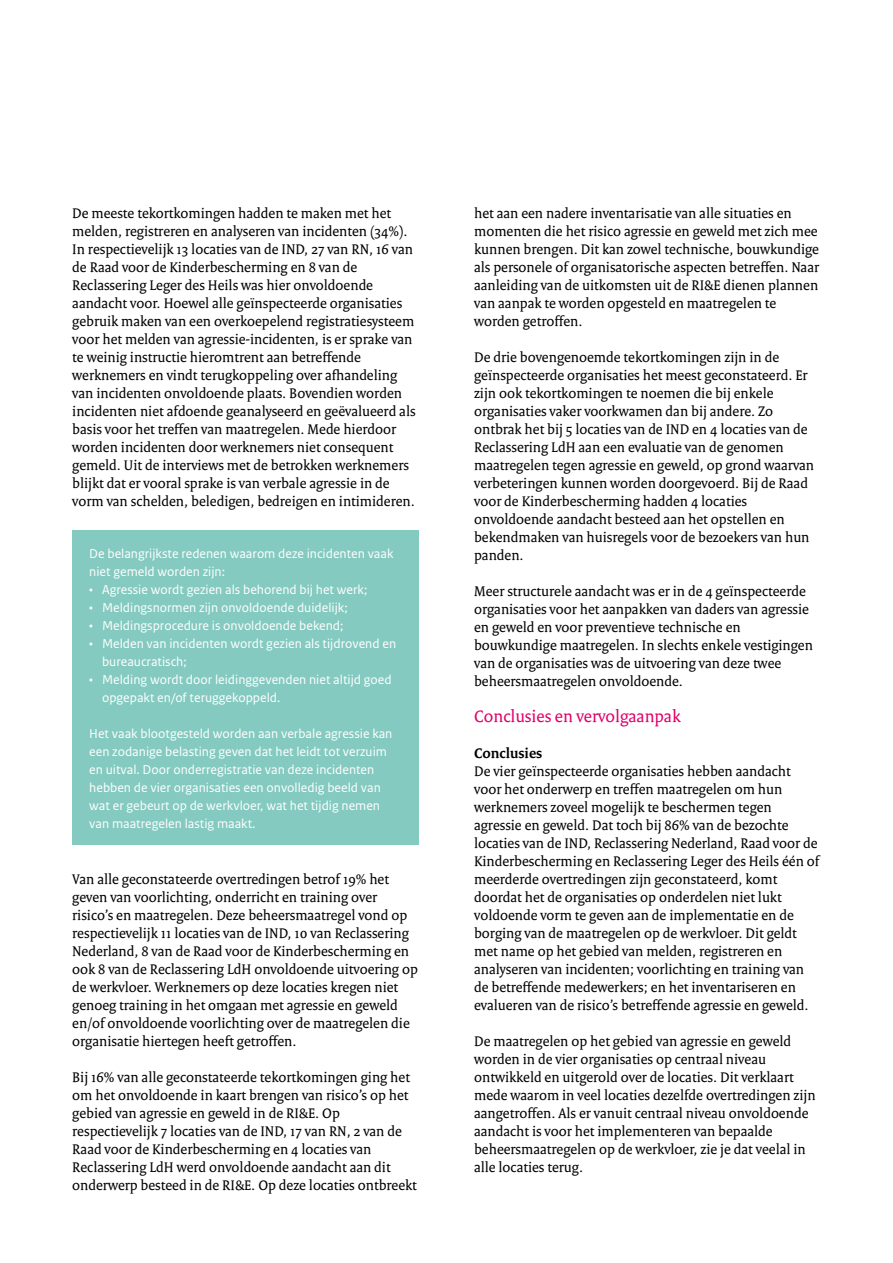
<style>
.page{position:relative;width:893px;height:1263px;background:#fff}
.page>*{position:absolute;margin:0;border:0;box-sizing:border-box;transform-origin:0 0}
.t1{font:18px "Rijksoverheid Serif";color:#e0006b}
.t2{font:15px/18px "Rijksoverheid Serif";color:#000}
.t3{font:700 15px "Rijksoverheid Serif";color:#000}
.t4{font:13.5px/18px "Rijksoverheid Sans Text";color:#fff}
</style>
<div class="page">
<div style="left:72px;top:530px;width:347px;height:315px;background:#85cac0"></div>
<p class="t2" style="left:72px;top:204px;width:345px">De meeste tekortkomingen hadden te maken met het melden, registreren en analyseren van incidenten (34%).<br>In respectievelijk 13 locaties van de IND, 27 van RN, 16 van de Raad voor de Kinderbescherming en 8 van de Reclassering Leger des Heils was hier onvoldoende aandacht voor. Hoewel alle geïnspecteerde organisaties gebruik maken van een overkoepelend registratiesysteem voor het melden van agressie-incidenten, is er sprake van te weinig instructie hieromtrent aan betreffende werknemers en vindt terugkoppeling over afhandeling van incidenten onvoldoende plaats. Bovendien worden incidenten niet afdoende geanalyseerd en geëvalueerd als basis voor het treffen van maatregelen. Mede hierdoor worden incidenten door werknemers niet consequent gemeld. Uit de interviews met de betrokken werknemers blijkt dat er vooral sprake is van verbale agressie in de vorm van schelden, beledigen, bedreigen en intimideren.</p>
<p class="t4" style="left:89px;top:545px;width:306px">De belangrijkste redenen waarom deze incidenten vaak niet gemeld worden zijn:</p>
<p class="t4" style="left:89px;top:581px;width:280px">• Agressie wordt gezien als behorend bij het werk;</p>
<p class="t4" style="left:89px;top:599px;width:260px">• Meldingsnormen zijn onvoldoende duidelijk;</p>
<p class="t4" style="left:89px;top:617px;width:256px">• Meldingsprocedure is onvoldoende bekend;</p>
<p class="t4" style="left:102px;top:635px;width:296px;text-indent:-13px">• Melden van incidenten wordt gezien als tijdrovend en bureaucratisch;</p>
<p class="t4" style="left:102px;top:671px;width:291px;text-indent:-13px">• Melding wordt door leidinggevenden niet altijd goed opgepakt en/of teruggekoppeld.</p>
<p class="t4" style="left:89px;top:725px;width:305px">Het vaak blootgesteld worden aan verbale agressie kan een zodanige belasting geven dat het leidt tot verzuim en uitval. Door onderregistratie van deze incidenten hebben de vier organisaties een onvolledig beeld van wat er gebeurt op de werkvloer, wat het tijdig nemen van maatregelen lastig maakt.</p>
<p class="t2" style="left:72px;top:870px;width:347px">Van alle geconstateerde overtredingen betrof 19% het geven van voorlichting, onderricht en training over risico’s en maatregelen. Deze beheersmaatregel vond op respectievelijk 11 locaties van de IND, 10 van Reclassering Nederland, 8 van de Raad voor de Kinderbescherming en ook 8 van de Reclassering LdH onvoldoende uitvoering op de werkvloer. Werknemers op deze locaties kregen niet genoeg training in het omgaan met agressie en geweld en/of onvoldoende voorlichting over de maatregelen die organisatie hiertegen heeft getroffen.</p>
<p class="t2" style="left:72px;top:1068px;width:346px">Bij 16% van alle geconstateerde tekortkomingen ging het om het onvoldoende in kaart brengen van risico’s op het gebied van agressie en geweld in de RI&amp;E. Op respectievelijk 7 locaties van de IND, 17 van RN, 2 van de Raad voor de Kinderbescherming en 4 locaties van Reclassering LdH werd onvoldoende aandacht aan dit onderwerp besteed in de RI&amp;E. Op deze locaties ontbreekt</p>
<p class="t2" style="left:474px;top:204px;width:346px">het aan een nadere inventarisatie van alle situaties en momenten die het risico agressie en geweld met zich mee kunnen brengen. Dit kan zowel technische, bouwkundige als personele of organisatorische aspecten betreffen. Naar aanleiding van de uitkomsten uit de RI&amp;E dienen plannen van aanpak te worden opgesteld en maatregelen te worden getroffen.</p>
<p class="t2" style="left:474px;top:348px;width:342px">De drie bovengenoemde tekortkomingen zijn in de geïnspecteerde organisaties het meest geconstateerd. Er zijn ook tekortkomingen te noemen die bij enkele organisaties vaker voorkwamen dan bij andere. Zo ontbrak het bij 5 locaties van de IND en 4 locaties van de Reclassering LdH aan een evaluatie van de genomen maatregelen tegen agressie en geweld, op grond waarvan verbeteringen kunnen worden doorgevoerd. Bij de Raad voor de Kinderbescherming hadden 4 locaties onvoldoende aandacht besteed aan het opstellen en bekendmaken van huisregels voor de bezoekers van hun panden.</p>
<p class="t2" style="left:474px;top:582px;width:340px">Meer structurele aandacht was er in de 4 geïnspecteerde organisaties voor het aanpakken van daders van agressie en geweld en voor preventieve technische en bouwkundige maatregelen. In slechts enkele vestigingen van de organisaties was de uitvoering van deze twee beheersmaatregelen onvoldoende.</p>
<p class="t1" style="left:474px;top:705px;width:208px">Conclusies en vervolgaanpak</p>
<p class="t3" style="left:474px;top:744px;width:70px">Conclusies</p>
<p class="t2" style="left:474px;top:762px;width:347px">De vier geïnspecteerde organisaties hebben aandacht voor het onderwerp en treffen maatregelen om hun werknemers zoveel mogelijk te beschermen tegen agressie en geweld. Dat toch bij 86% van de bezochte locaties van de IND, Reclassering Nederland, Raad voor de Kinderbescherming en Reclassering Leger des Heils één of meerderde overtredingen zijn geconstateerd, komt doordat het de organisaties op onderdelen niet lukt voldoende vorm te geven aan de implementatie en de borging van de maatregelen op de werkvloer. Dit geldt met name op het gebied van melden, registreren en analyseren van incidenten; voorlichting en training van de betreffende medewerkers; en het inventariseren en evalueren van de risico’s betreffende agressie en geweld.</p>
<p class="t2" style="left:474px;top:1032px;width:343px">De maatregelen op het gebied van agressie en geweld worden in de vier organisaties op centraal niveau ontwikkeld en uitgerold over de locaties. Dit verklaart mede waarom in veel locaties dezelfde overtredingen zijn aangetroffen. Als er vanuit centraal niveau onvoldoende aandacht is voor het implementeren van bepaalde beheersmaatregelen op de werkvloer, zie je dat veelal in alle locaties terug.</p>
</div>
